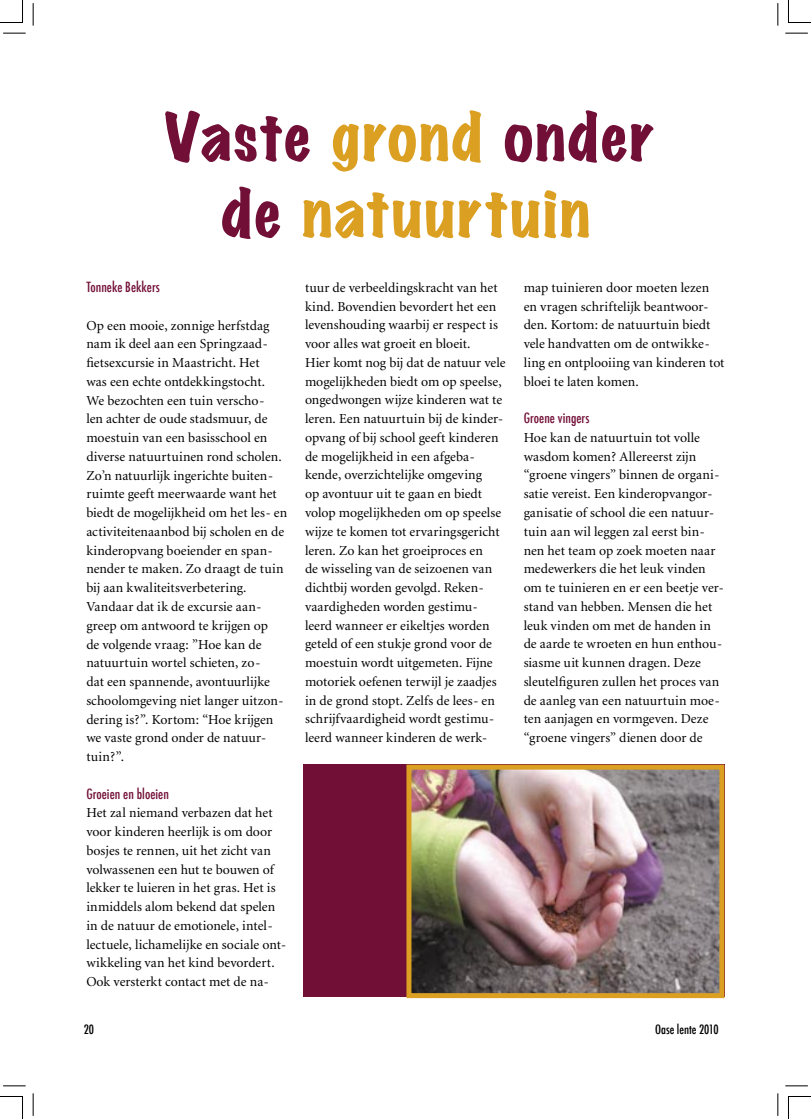
<style>
.page{position:relative;width:811px;height:1119px;background:#fff}
.page>*{position:absolute;margin:0;border:0;box-sizing:border-box;transform-origin:0 0}
.pl_tekst_minion{font:expanded 60px "Marker Felt";letter-spacing:.03em;color:#720f37}
.pl_tekst_minion-2{font:expanded 60px "Marker Felt";letter-spacing:.04em;color:#db9f22}
.pl_tekst_minion-3{font:13.75px/18.8px "Minion";letter-spacing:.005em;color:#000}
.intro_futura{font:500 condensed 13.75px "Futura";color:#720f37}
.Kop_1{font:500 condensed 12.5px "Futura";color:#000}
.s1{color:#db9f22}
.s2{color:#720f37}
</style>
<div class="page">
<div style="left:303px;top:764px;width:421px;height:233px;background:#720f37"></div>
<img style="left:412px;top:770px;width:306px;height:222px">
<div style="left:406px;top:764px;width:318px;height:234px;border:5px solid #db9f22"></div>
<svg style="left:33px;top:3px;width:1px;height:23px"></svg>
<svg style="left:3px;top:33px;width:23px;height:1px"></svg>
<svg style="left:777px;top:3px;width:1px;height:23px"></svg>
<svg style="left:785px;top:33px;width:22px;height:1px"></svg>
<svg style="left:33px;top:1093px;width:1px;height:22px"></svg>
<svg style="left:3px;top:1085px;width:23px;height:1px"></svg>
<svg style="left:777px;top:1093px;width:1px;height:22px"></svg>
<svg style="left:785px;top:1085px;width:22px;height:1px"></svg>
<svg style="left:0;top:0;width:23px;height:23px"></svg>
<svg style="left:788px;top:0;width:22px;height:23px"></svg>
<svg style="left:0;top:1096px;width:23px;height:23px"></svg>
<svg style="left:788px;top:1096px;width:22px;height:23px"></svg>
<p class="pl_tekst_minion" style="left:165px;top:105px;width:490px">Vaste <span class="s1">grond</span> onder</p>
<p class="pl_tekst_minion-2" style="left:221px;top:182px;width:370px"><span class="s2">de</span> natuurtuin</p>
<p class="intro_futura" style="left:86px;top:278px;width:75px">Tonneke Bekkers</p>
<p class="pl_tekst_minion-3" style="left:86px;top:316px;width:202px">Op een mooie, zonnige herfstdag nam ik deel aan een Springzaad&shy;fietsexcursie in Maastricht. Het<br>was een echte ontdekkingstocht.<br>We bezochten een tuin verscho-<br>len achter de oude stadsmuur, de moestuin van een basisschool en diverse natuurtuinen rond scholen.<br>Zo’n natuurlijk ingerichte buiten&shy;ruimte geeft meerwaarde want het biedt de mogelijkheid om het les- en activiteitenaanbod bij scholen en de kinderopvang boeiender en span&shy;nender te maken. Zo draagt de tuin bij aan kwaliteitsverbetering.</p>
<p class="pl_tekst_minion-3" style="left:86px;top:598px;width:199px">Vandaar dat ik de excursie aan&shy;greep om antwoord te krijgen op de volgende vraag: ”Hoe kan de natuurtuin wortel schieten, zo-<br>dat een spannende, avontuurlijke schoolomgeving niet langer uitzon&shy;dering is?”. Kortom: “Hoe krijgen we vaste grond onder de natuur&shy;tuin?”.</p>
<p class="intro_futura" style="left:86px;top:784px;width:84px">Groeien en bloeien</p>
<p class="pl_tekst_minion-3" style="left:86px;top:804px;width:201px">Het zal niemand verbazen dat het voor kinderen heerlijk is om door bosjes te rennen, uit het zicht van volwassenen een hut te bouwen of lekker te luieren in het gras. Het is inmiddels alom bekend dat spelen in de natuur de emotionele, intel&shy;lectuele, lichamelijke en sociale ont&shy;wikkeling van het kind bevordert.<br>Ook versterkt contact met de na-</p>
<p class="pl_tekst_minion-3" style="left:305px;top:279px;width:194px">tuur de verbeeldingskracht van het kind. Bovendien bevordert het een levenshouding waarbij er respect is voor alles wat groeit en bloeit.</p>
<p class="pl_tekst_minion-3" style="left:305px;top:354px;width:202px">Hier komt nog bij dat de natuur vele mogelijkheden biedt om op speelse, ongedwongen wijze kinderen wat te leren. Een natuurtuin bij de kinder&shy;opvang of bij school geeft kinderen de mogelijkheid in een afgeba&shy;kende, overzichtelijke omgeving<br>op avontuur uit te gaan en biedt volop mogelijkheden om op speelse wijze te komen tot ervaringsgericht leren. Zo kan het groeiproces en<br>de wisseling van de seizoenen van dichtbij worden gevolgd. Reken&shy;vaardigheden worden gestimu&shy;leerd wanneer er eikeltjes worden geteld of een stukje grond voor de moestuin wordt uitgemeten. Fijne motoriek oefenen terwijl je zaadjes in de grond stopt. Zelfs de lees- en schrijfvaardigheid wordt gestimu&shy;leerd wanneer kinderen de werk-</p>
<p class="pl_tekst_minion-3" style="left:523px;top:279px;width:202px">map tuinieren door moeten lezen en vragen schriftelijk beantwoor&shy;den. Kortom: de natuurtuin biedt vele handvatten om de ontwikke&shy;ling en ontplooiing van kinderen tot bloei te laten komen.</p>
<p class="intro_futura" style="left:523px;top:409px;width:67px">Groene vingers</p>
<p class="pl_tekst_minion-3" style="left:523px;top:429px;width:202px">Hoe kan de natuurtuin tot volle wasdom komen? Allereerst zijn “groene vingers” binnen de organi&shy;satie vereist. Een kinderopvangor&shy;ganisatie of school die een natuur&shy;tuin aan wil leggen zal eerst bin&shy;nen het team op zoek moeten naar medewerkers die het leuk vinden om te tuinieren en er een beetje ver&shy;stand van hebben. Mensen die het leuk vinden om met de handen in de aarde te wroeten en hun enthou&shy;siasme uit kunnen dragen. Deze sleutelfiguren zullen het proces van de aanleg van een natuurtuin moe&shy;ten aanjagen en vormgeven. Deze “groene vingers” dienen door de</p>
<p class="Kop_1" style="left:84px;top:1021px;width:12px">20</p>
<p class="Kop_1" style="left:655px;top:1021px;width:65px">Oase lente 2010</p>
</div>
